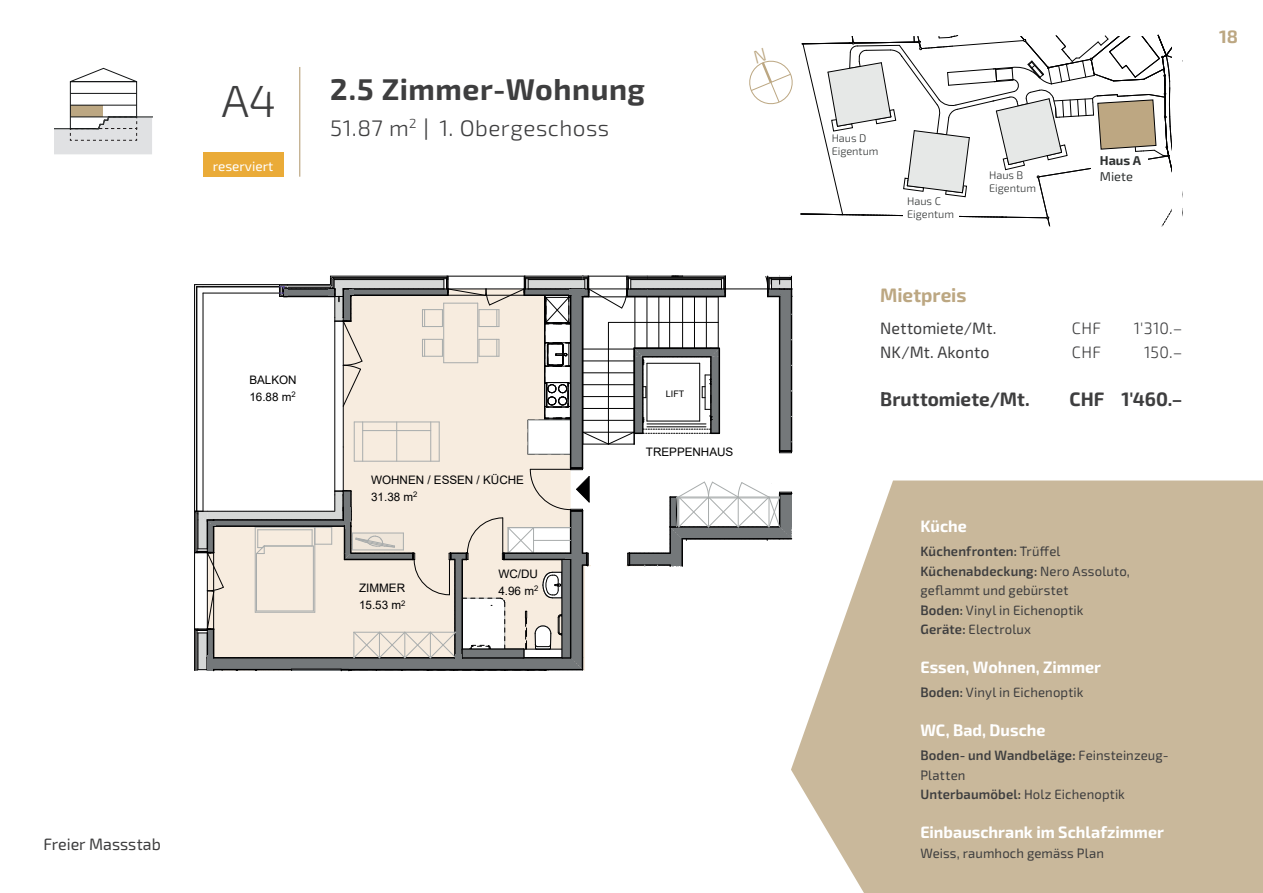
<style>
.page{position:relative;width:1263px;height:893px;background:#fff}
.page>*{position:absolute;margin:0;border:0;box-sizing:border-box;transform-origin:0 0}
.t1{font:300 45px "Exo 2";color:#3e3e3f}
.t2{font:700 30px "Exo 2";letter-spacing:.02em;color:#3e3e3f}
.t3{font:300 22.5px "Exo 2";letter-spacing:.02em;color:#3e3e3f}
.t4{font:700 19.5px "Exo 2";color:#3e3e3f}
.t5{font:700 19.5px "Exo 2";letter-spacing:-.005em;color:#bca782}
.t6{font:700 18px "Exo 2";color:#bca782}
.t7{font:700 16.5px "Exo 2";color:#fff}
.t8{font:16.5px/24px "Exo 2";color:#3e3e3f}
.t9{font:300 16.5px "Exo 2";letter-spacing:.02em;color:#3e3e3f}
.t10{font:13.5px/19.5px "Exo 2";letter-spacing:.01em;color:#3e3e3f}
.t11{font:13.5px "Exo 2";color:#fff}
.t12{font:700 12.75px "Exo 2";color:#2f3232}
.t13{font:12.75px "Exo 2";color:#2f3232}
.t14{font:11.7px/16.8px "Arial";color:#000001}
.t15{font:300 10.95px/13.2px "Exo 2";color:#2f3232}
.t16{font:9px "Arial Unicode MS";color:#000001}
.s1{font-weight:400}
.s2{font-weight:600}
</style>
<div class="page">
<svg style="left:791px;top:480px;width:472px;height:413px;fill:#c9b89b"></svg>
<hr style="left:299px;top:67px;width:1px;height:110px;background:#bca782">
<svg style="left:54px;top:68px;width:98px;height:86px"></svg>
<svg style="left:194px;top:275px;width:598px;height:397px"></svg>
<div style="left:203px;top:152px;width:80px;height:25px;background:#eaab38"></div>
<svg style="left:749px;top:35px;width:423px;height:192px"></svg>
<h1 class="t1" style="left:221px;top:69px;width:56px">A4</h1>
<p class="t11" style="left:213px;top:157px;width:62px">verfügbar</p>
<p class="t11" style="left:213px;top:157px;width:62px">reserviert</p>
<h2 class="t2" style="left:330px;top:69px;width:316px">2.5 Zimmer-Wohnung</h2>
<h3 class="t3" style="left:330px;top:112px;width:281px">51.87 m<sup>2</sup> <span class="s1">|</span> 1. Obergeschoss</h3>
<p class="t14" style="left:249px;top:372px;width:49px">BALKON<br>16.88 m<sup>2</sup></p>
<p class="t14" style="left:371px;top:471px;width:154px">WOHNEN / ESSEN / KÜCHE<br>31.38 m<sup>2</sup></p>
<p class="t14" style="left:359px;top:580px;width:48px">ZIMMER<br>15.53 m<sup>2</sup></p>
<p class="t14" style="left:498px;top:566px;width:41px">WC/DU<br>4.96 m<sup>2</sup></p>
<p class="t16" style="left:666px;top:387px;width:20px">LIFT</p>
<p class="t14" style="left:646px;top:444px;width:89px">TREPPENHAUS</p>
<p class="t8" style="left:43px;top:831px;width:119px">Freier Massstab</p>
<p class="t15" style="left:832px;top:131px;width:48px">Haus D<br>Eigentum</p>
<p class="t15" style="left:907px;top:194px;width:48px">Haus C<br>Eigentum</p>
<p class="t15" style="left:989px;top:169px;width:48px">Haus B<br>Eigentum</p>
<h3 class="t5" style="left:880px;top:282px;width:88px">Mietpreis</h3>
<p class="t8" style="left:880px;top:316px;width:118px">Nettomiete/Mt.<br>NK/Mt. Akonto</p>
<h3 class="t4" style="left:880px;top:386px;width:151px">Bruttomiete/Mt.</h3>
<p class="t12" style="left:1100px;top:153px;width:43px">Haus A</p>
<p class="t13" style="left:1100px;top:169px;width:35px">Miete</p>
<p class="t9" style="left:1072px;top:317px;width:30px">CHF</p>
<p class="t9" style="left:1134px;top:317px;width:50px">1'310.–</p>
<p class="t9" style="left:1072px;top:341px;width:30px">CHF</p>
<p class="t9" style="left:1144px;top:341px;width:40px">150.–</p>
<h3 class="t4" style="left:1069px;top:386px;width:114px">CHF 1'460.–</h3>
<h3 class="t6" style="left:1219px;top:25px;width:21px">18</h3>
<p class="t7" style="left:920px;top:515px;width:48px">Küche</p>
<p class="t10" style="left:920px;top:541px;width:211px"><span class="s2">Küchenfronten:</span> Trüffel<br><span class="s2">Küchenabdeckung:</span> Nero Assoluto, geflammt und gebürstet<br><span class="s2">Boden:</span> Vinyl in Eichenoptik<br><span class="s2">Geräte:</span> Electrolux</p>
<p class="t7" style="left:920px;top:656px;width:182px">Essen, Wohnen, Zimmer</p>
<p class="t10" style="left:920px;top:682px;width:165px"><span class="s2">Boden:</span> Vinyl in Eichenoptik</p>
<p class="t7" style="left:920px;top:719px;width:127px">WC, Bad, Dusche</p>
<p class="t10" style="left:920px;top:745px;width:250px"><span class="s2">Boden- und Wandbeläge:</span> Feinsteinzeug-<br>Platten<br><span class="s2">Unterbaumöbel:</span> Holz Eichenoptik</p>
<p class="t7" style="left:920px;top:821px;width:245px">Einbauschrank im Schlafzimmer</p>
<p class="t10" style="left:920px;top:843px;width:185px">Weiss, raumhoch gemäss Plan</p>
</div>
